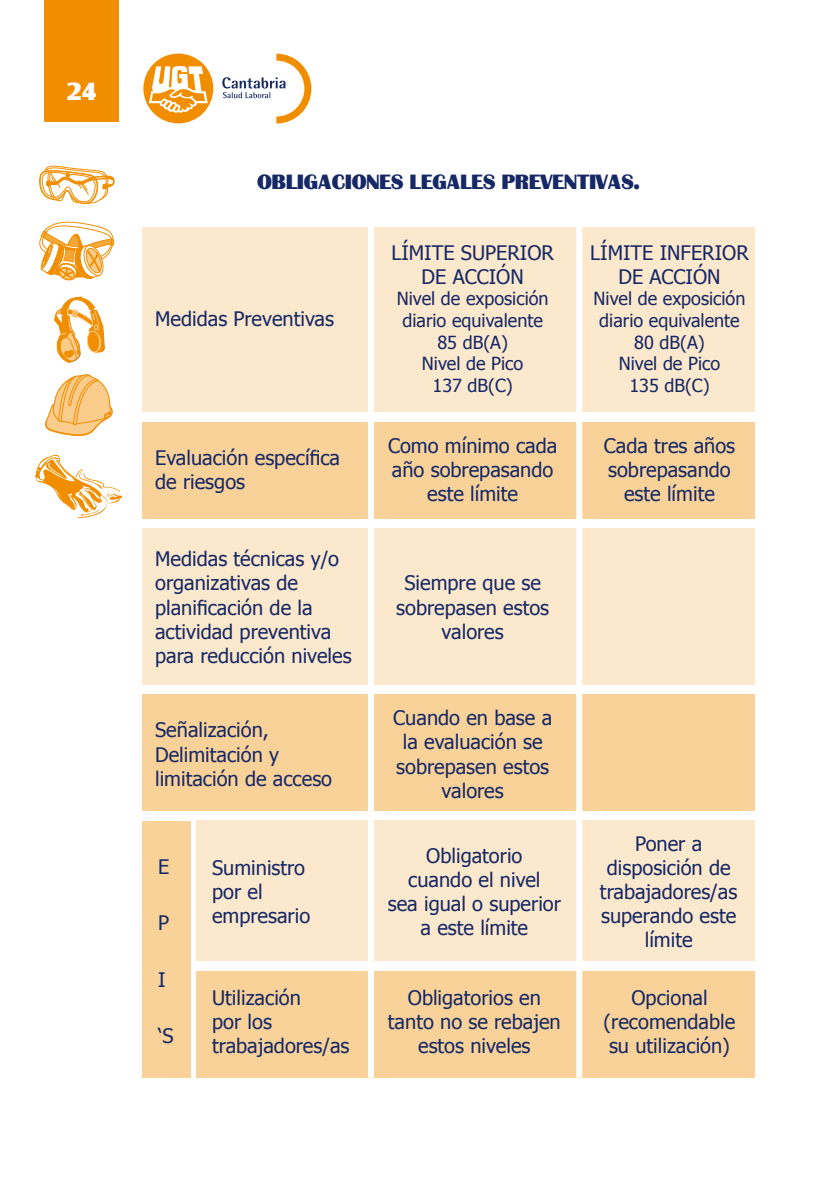
<style>
.page{position:relative;width:840px;height:1191px;background:#fff}
.page>*{position:absolute;margin:0;border:0;box-sizing:border-box;transform-origin:0 0}
.t1{font:700 24px "Silva";color:#fff}
.t2{font:20px/24px "Tahoma";color:#162865;text-align:center}
.t3{font:20px "Bastion";color:#162865}
.t4{font:18px/21.6px "Tahoma";color:#162865;text-align:center}
</style>
<div class="page">
<div style="left:143px;top:54px;width:70px;height:69px;background:#f18e00;border-radius:50%"></div>
<svg style="left:149px;top:66px;width:59px;height:48px"></svg>
<svg style="left:222px;top:54px;width:89px;height:69px"></svg>
<div style="left:45px;top:0;width:74px;height:121px;background:#f18e00"></div>
<svg style="left:39px;top:166px;width:75px;height:38px"></svg>
<svg style="left:45px;top:374px;width:68px;height:62px"></svg>
<svg style="left:54px;top:296px;width:51px;height:67px"></svg>
<svg style="left:35px;top:454px;width:87px;height:64px"></svg>
<svg style="left:39px;top:221px;width:75px;height:59px"></svg>
<div style="left:142px;top:228px;width:612px;height:184px;background:#fce8cc"></div>
<div style="left:142px;top:422px;width:612px;height:96px;background:#f9d299"></div>
<div style="left:197px;top:971px;width:557px;height:106px;background:#f9d299"></div>
<div style="left:197px;top:820px;width:557px;height:141px;background:#fce8cc"></div>
<div style="left:142px;top:820px;width:48px;height:257px;background:#f9d299"></div>
<div style="left:142px;top:695px;width:612px;height:116px;background:#f9d299"></div>
<div style="left:142px;top:528px;width:612px;height:157px;background:#fce8cc"></div>
<div style="left:576px;top:216px;width:6px;height:861px;background:#fff"></div>
<div style="left:368px;top:216px;width:6px;height:861px;background:#fff"></div>
<p class="t1" style="left:67px;top:76px;width:31px">24</p>
<p class="t3" style="left:257px;top:170px;width:384px">OBLIGACIONES LEGALES PREVENTIVAS.</p>
<p class="t2" style="left:155px;top:306px;width:180px">Medidas Preventivas</p>
<p class="t2" style="left:155px;top:444px;width:186px;text-align:left">Evaluación específica de riesgos</p>
<p class="t2" style="left:155px;top:546px;width:198px;text-align:left">Medidas técnicas y/o organizativas de planificación de la actividad preventiva para reducción niveles</p>
<p class="t2" style="left:155px;top:717px;width:178px;text-align:left">Señalización,<br>Delimitación y limitación de acceso</p>
<p class="t2" style="left:158px;top:854px;width:13px">E</p>
<p class="t2" style="left:158px;top:910px;width:13px">P</p>
<p class="t2" style="left:158px;top:966px;width:9px">I</p>
<p class="t2" style="left:158px;top:1022px;width:17px">‘S</p>
<p class="t2" style="left:212px;top:855px;width:100px;text-align:left">Suministro por el empresario</p>
<p class="t2" style="left:212px;top:985px;width:139px;text-align:left">Utilización<br>por los trabajadores/as</p>
<p class="t2" style="left:391px;top:240px;width:164px">LÍMITE SUPERIOR<br>DE ACCIÓN</p>
<p class="t4" style="left:396px;top:287px;width:153px">Nivel de exposición diario equivalente<br>85 dB(A)<br>Nivel de Pico<br>137 dB(C)</p>
<p class="t2" style="left:388px;top:432px;width:171px">Como mínimo cada año sobrepasando este límite</p>
<p class="t2" style="left:396px;top:570px;width:154px">Siempre que se sobrepasen estos valores</p>
<p class="t2" style="left:393px;top:705px;width:160px">Cuando en base a la evaluación se sobrepasen estos valores</p>
<p class="t2" style="left:590px;top:240px;width:160px">LÍMITE INFERIOR<br>DE ACCIÓN</p>
<p class="t4" style="left:593px;top:287px;width:153px">Nivel de exposición diario equivalente<br>80 dB(A)<br>Nivel de Pico<br>135 dB(C)</p>
<p class="t2" style="left:603px;top:432px;width:133px">Cada tres años sobrepasando este límite</p>
<p class="t2" style="left:387px;top:843px;width:174px">Obligatorio<br>cuando el nivel<br>sea igual o superior a este límite</p>
<p class="t2" style="left:599px;top:831px;width:139px">Poner a disposición de trabajadores/as superando este límite</p>
<p class="t2" style="left:388px;top:985px;width:174px">Obligatorios en tanto no se rebajen estos niveles</p>
<p class="t2" style="left:603px;top:985px;width:133px">Opcional (recomendable su utilización)</p>
</div>
